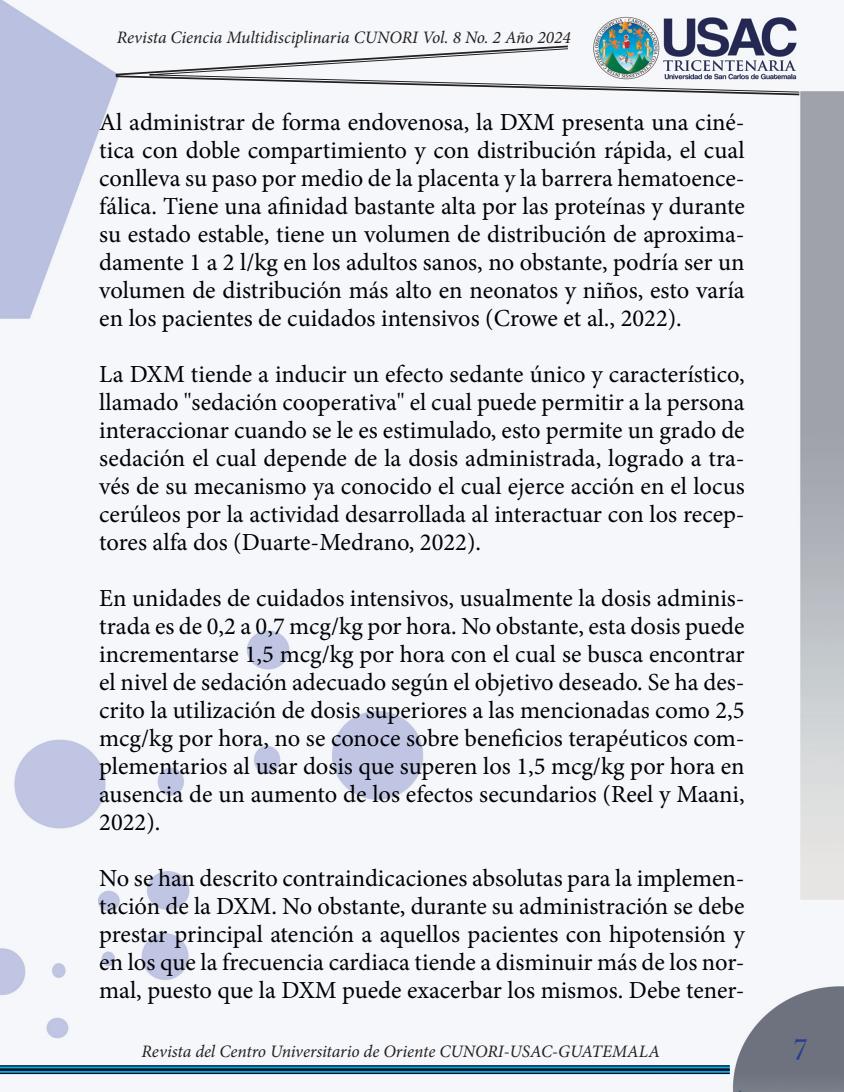
<style>
.page{position:relative;width:844px;height:1092px;background:#fff}
.page>*{position:absolute;margin:0;border:0;box-sizing:border-box;transform-origin:0 0}
.t1{font:31.5px "Bask Old Face";color:#253f8e}
.t2{font:24.5px/28px "Minion Pro";color:#000002;text-align:justify}
.t3{font:italic 17.5px "Minion Pro";letter-spacing:-.005em;color:#231f20}
</style>
<div class="page">
<img style="left:0;top:0;width:843px;height:1091px">
<svg style="left:115px;top:45px;width:685px;height:51px"></svg>
<svg style="left:0;top:1066px;width:729px;height:6px;background:#0572a0"></svg>
<hr style="left:0;top:1065px;width:729px;height:1px;background:#100c18">
<hr style="left:0;top:1068px;width:729px;height:2px;background:#100c18">
<hr style="left:0;top:1072px;width:729px;height:1px;background:#100c18">
<p class="t3" style="left:117px;top:25px;width:455px">Revista Ciencia Multidisciplinaria CUNORI Vol. 8 No. 2 Año 2024</p>
<p class="t2" style="left:99px;top:108px;width:646px">Al administrar de forma endovenosa, la DXM presenta una ciné&shy;tica con doble compartimiento y con distribución rápida, el cual conlleva su paso por medio de la placenta y la barrera hematoence&shy;fálica. Tiene una afinidad bastante alta por las proteínas y durante su estado estable, tiene un volumen de distribución de aproxima&shy;damente 1 a 2 l/kg en los adultos sanos, no obstante, podría ser un volumen de distribución más alto en neonatos y niños, esto varía en los pacientes de cuidados intensivos (Crowe et al., 2022).</p>
<p class="t2" style="left:99px;top:360px;width:646px">La DXM tiende a inducir un efecto sedante único y característico, llamado "sedación cooperativa" el cual puede permitir a la persona interaccionar cuando se le es estimulado, esto permite un grado de sedación el cual depende de la dosis administrada, logrado a tra&shy;vés de su mecanismo ya conocido el cual ejerce acción en el locus cerúleos por la actividad desarrollada al interactuar con los recep&shy;tores alfa dos (Duarte-Medrano, 2022).</p>
<p class="t2" style="left:99px;top:584px;width:646px">En unidades de cuidados intensivos, usualmente la dosis adminis&shy;trada es de 0,2 a 0,7 mcg/kg por hora. No obstante, esta dosis puede incrementarse 1,5 mcg/kg por hora con el cual se busca encontrar el nivel de sedación adecuado según el objetivo deseado. Se ha des&shy;crito la utilización de dosis superiores a las mencionadas como 2,5 mcg/kg por hora, no se conoce sobre beneficios terapéuticos com&shy;plementarios al usar dosis que superen los 1,5 mcg/kg por hora en ausencia de un aumento de los efectos secundarios (Reel y Maani, 2022).</p>
<p class="t2" style="left:99px;top:864px;width:646px">No se han descrito contraindicaciones absolutas para la implemen&shy;tación de la DXM. No obstante, durante su administración se debe prestar principal atención a aquellos pacientes con hipotensión y en los que la frecuencia cardiaca tiende a disminuir más de los nor&shy;mal, puesto que la DXM puede exacerbar los mismos. Debe tener-</p>
<p class="t3" style="left:141px;top:1039px;width:520px">Revista del Centro Universitario de Oriente CUNORI-USAC-GUATEMALA</p>
<p class="t1" style="left:792px;top:1032px;width:17px">7</p>
</div>
